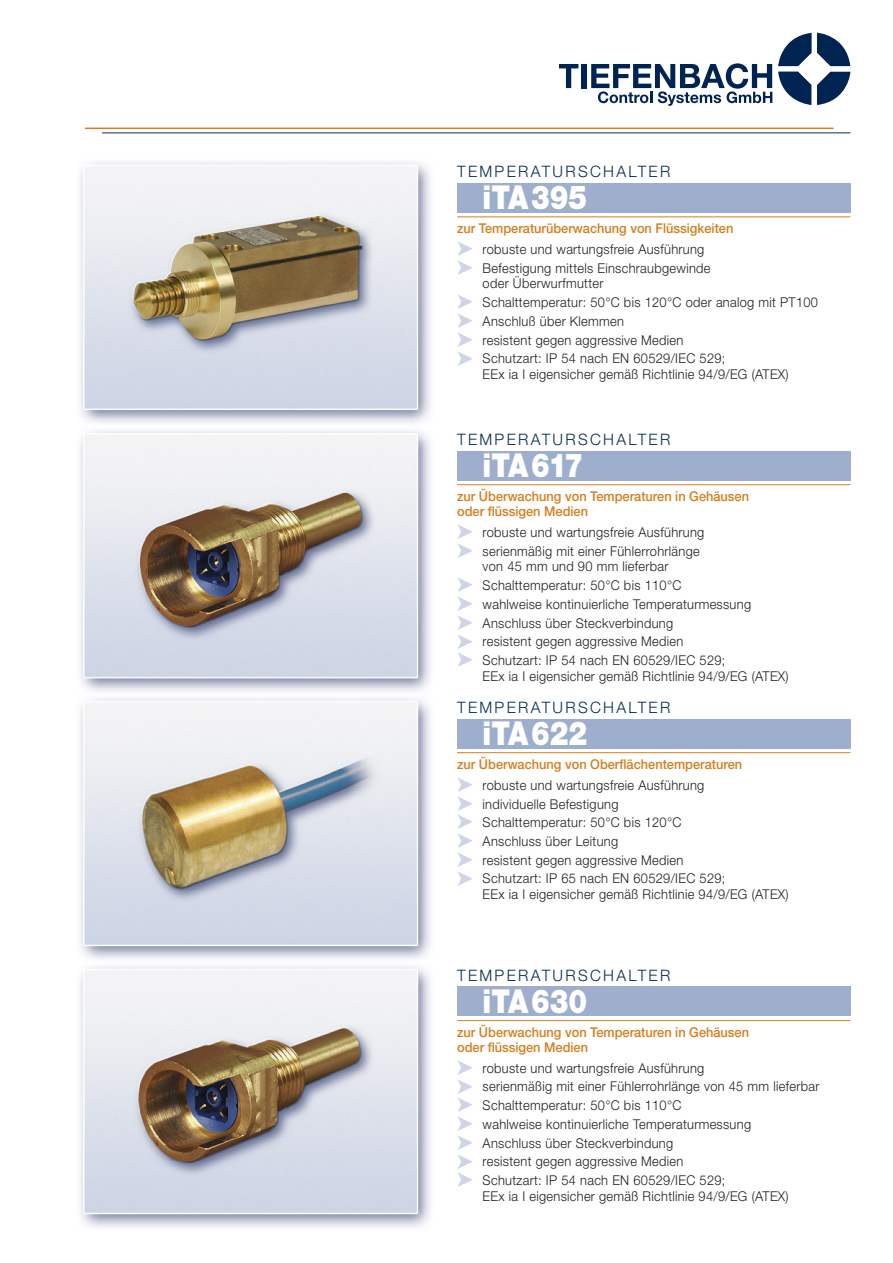
<style>
.page{position:relative;width:893px;height:1263px;background:#fff}
.page>*{position:absolute;margin:0;border:0;box-sizing:border-box;transform-origin:0 0}
.t1{font:900 33px "Helvetica Neue";color:#fff;scale:.85 1}
.t2{font:300 15.75px "Helvetica Neue";letter-spacing:.15em;color:#082d51}
.t3{font:300 13.5px/18.8px "Helvetica Neue";letter-spacing:.025em;color:#201e21;scale:.95 1}
.t4{font:500 13.5px/20.9px "Helvetica Neue";color:#d57e1d;scale:.95 1}
.s1{color:#ced5e6}
.s2{font-weight:300;color:#201e21}
</style>
<div class="page">
<img style="left:80px;top:32px;width:771px;height:1196px">
<svg style="left:817px;top:72px;width:33px;height:33px"></svg>
<svg style="left:778px;top:33px;width:72px;height:33px"></svg>
<svg style="left:778px;top:72px;width:33px;height:33px"></svg>
<svg style="left:559px;top:64px;width:19px;height:24px"></svg>
<div style="left:581px;top:64px;width:5px;height:24px;background:#002452"></div>
<svg style="left:591px;top:63px;width:181px;height:43px"></svg>
<hr style="left:85px;top:128px;width:748px;height:1px;background:#d57e1d">
<hr style="left:102px;top:132px;width:748px;height:1px;background:#082d51">
<div style="left:457px;top:183px;width:393px;height:30px;background:#9eafce"></div>
<hr style="left:457px;top:216px;width:393px;height:1px;background:#d57e1d">
<div style="left:457px;top:451px;width:393px;height:29px;background:#9eafce"></div>
<hr style="left:457px;top:484px;width:393px;height:1px;background:#d57e1d">
<div style="left:457px;top:719px;width:393px;height:29px;background:#9eafce"></div>
<hr style="left:457px;top:752px;width:393px;height:1px;background:#d57e1d">
<div style="left:457px;top:986px;width:393px;height:30px;background:#9eafce"></div>
<hr style="left:457px;top:1020px;width:393px;height:1px;background:#d57e1d">
<p class="t2" style="left:457px;top:166px;width:215px">TEMPERATURSCHALTER</p>
<h1 class="t1" style="left:483px;top:186px;width:125px">iTA395</h1>
<p class="t4" style="left:457px;top:219px;width:292px">zur Temperaturüberwachung von Flüssigkeiten <span class="s1">➤</span> <span class="s2">robuste und wartungsfreie Ausführung</span></p>
<p class="t3" style="left:483px;top:261px;width:241px;line-height:15.8px;text-indent:-26px"><span class="s1">➤</span> Befestigung mittels Einschraubgewinde oder Überwurfmutter</p>
<p class="t3" style="left:457px;top:294px;width:381px"><span class="s1">➤</span> Schalttemperatur: 50°C bis 120°C oder analog mit PT100 <span class="s1">➤</span> Anschluß über Klemmen<br><span class="s1">➤</span> resistent gegen aggressive Medien<br><span class="s1">➤</span> Schutzart: IP 54 nach EN 60529/IEC 529;</p>
<p class="t3" style="left:483px;top:366px;width:324px">EEx ia I eigensicher gemäß Richtlinie 94/9/EG (ATEX)</p>
<p class="t2" style="left:457px;top:434px;width:215px">TEMPERATURSCHALTER</p>
<h1 class="t1" style="left:483px;top:453px;width:120px">iTA617</h1>
<p class="t4" style="left:457px;top:490px;width:309px;line-height:15px">zur Überwachung von Temperaturen in Gehäusen oder flüssigen Medien</p>
<p class="t3" style="left:457px;top:524px;width:262px"><span class="s1">➤</span> robuste und wartungsfreie Ausführung <span class="s1">➤</span> serienmäßig mit einer Fühlerrohrlänge</p>
<p class="t3" style="left:457px;top:558px;width:311px;text-indent:26px">von 45 mm und 90 mm lieferbar<br><span class="s1">➤</span> Schalttemperatur: 50°C bis 110°C<br><span class="s1">➤</span> wahlweise kontinuierliche Temperaturmessung <span class="s1">➤</span> Anschluss über Steckverbindung<br><span class="s1">➤</span> resistent gegen aggressive Medien<br><span class="s1">➤</span> Schutzart: IP 54 nach EN 60529/IEC 529;</p>
<p class="t3" style="left:483px;top:668px;width:324px">EEx ia I eigensicher gemäß Richtlinie 94/9/EG (ATEX)</p>
<p class="t2" style="left:457px;top:702px;width:215px">TEMPERATURSCHALTER</p>
<h1 class="t1" style="left:483px;top:721px;width:125px">iTA622</h1>
<p class="t4" style="left:457px;top:755px;width:302px">zur Überwachung von Oberflächentemperaturen <span class="s1">➤</span> <span class="s2">robuste und wartungsfreie Ausführung</span></p>
<p class="t3" style="left:457px;top:796px;width:284px"><span class="s1">➤</span> individuelle Befestigung<br><span class="s1">➤</span> Schalttemperatur: 50°C bis 120°C<br><span class="s1">➤</span> Anschluss über Leitung<br><span class="s1">➤</span> resistent gegen aggressive Medien<br><span class="s1">➤</span> Schutzart: IP 65 nach EN 60529/IEC 529;</p>
<p class="t3" style="left:483px;top:886px;width:324px">EEx ia I eigensicher gemäß Richtlinie 94/9/EG (ATEX)</p>
<p class="t2" style="left:457px;top:969px;width:215px">TEMPERATURSCHALTER</p>
<h1 class="t1" style="left:483px;top:989px;width:125px">iTA630</h1>
<p class="t4" style="left:457px;top:1026px;width:309px;line-height:15px">zur Überwachung von Temperaturen in Gehäusen oder flüssigen Medien</p>
<p class="t3" style="left:457px;top:1060px;width:383px"><span class="s1">➤</span> robuste und wartungsfreie Ausführung<br><span class="s1">➤</span> serienmäßig mit einer Fühlerrohrlänge von 45 mm lieferbar <span class="s1">➤</span> Schalttemperatur: 50°C bis 110°C<br><span class="s1">➤</span> wahlweise kontinuierliche Temperaturmessung<br><span class="s1">➤</span> Anschluss über Steckverbindung<br><span class="s1">➤</span> resistent gegen aggressive Medien<br><span class="s1">➤</span> Schutzart: IP 54 nach EN 60529/IEC 529;</p>
<p class="t3" style="left:483px;top:1188px;width:324px">EEx ia I eigensicher gemäß Richtlinie 94/9/EG (ATEX)</p>
</div>
